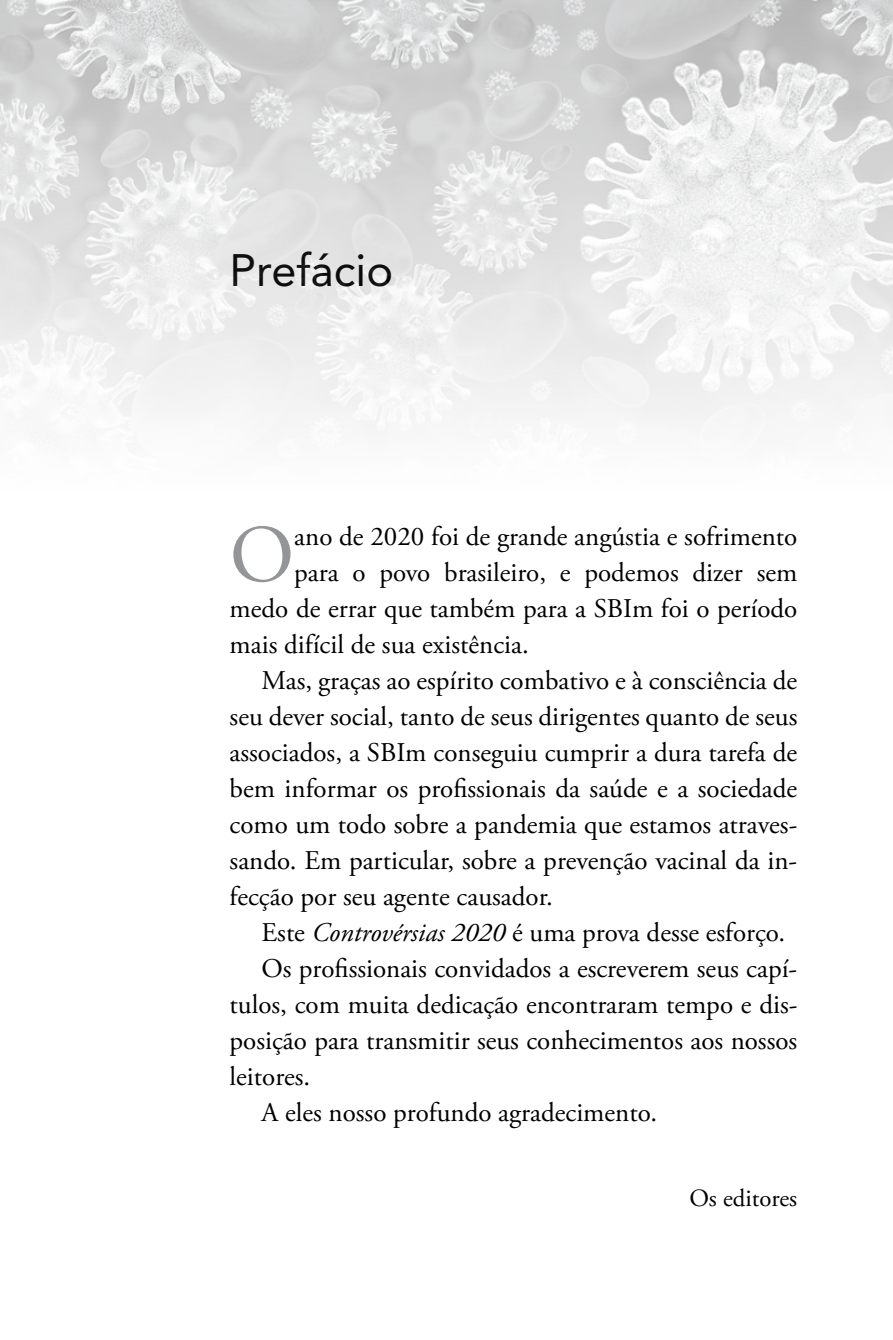
<style>
.page{position:relative;width:893px;height:1340px;background:#fff}
.page>*{position:absolute;margin:0;border:0;box-sizing:border-box;transform-origin:0 0}
.t1{font:81.23px "Adobe Garamond Pro";color:#939598}
.t2{font:45px "Avenir LT Std";color:#000}
.t3{font:27px "Adobe Garamond Pro";color:#000}
.t4{font:24.75px "Adobe Garamond Pro";color:#000}
.s1{font-style:italic}
</style>
<div class="page">
<img style="left:0;top:0;width:893px;height:428px">
<h2 class="t2" style="left:230px;top:244px;width:165px">Prefácio</h2>
<h1 class="t1" style="left:230px;top:506px;width:66px">O</h1>
<p class="t3" style="left:294px;top:520px;width:505px">ano de 2020 foi de grande angústia e sofrimento</p>
<p class="t3" style="left:294px;top:556px;width:505px">para o povo brasileiro, e podemos dizer sem</p>
<p class="t3" style="left:230px;top:592px;width:569px">medo de errar que também para a SBIm foi o período</p>
<p class="t3" style="left:230px;top:628px;width:301px">mais difícil de sua existência.</p>
<p class="t3" style="left:261px;top:664px;width:537px">Mas, graças ao espírito combativo e à consciência de</p>
<p class="t3" style="left:230px;top:700px;width:569px">seu dever social, tanto de seus dirigentes quanto de seus</p>
<p class="t3" style="left:230px;top:736px;width:569px">associados, a SBIm conseguiu cumprir a dura tarefa de</p>
<p class="t3" style="left:230px;top:772px;width:569px">bem informar os profissionais da saúde e a sociedade</p>
<p class="t3" style="left:230px;top:808px;width:569px">como um todo sobre a pandemia que estamos atraves-</p>
<p class="t3" style="left:230px;top:844px;width:569px">sando. Em particular, sobre a prevenção vacinal da in-</p>
<p class="t3" style="left:230px;top:880px;width:325px">fecção por seu agente causador.</p>
<p class="t3" style="left:261px;top:916px;width:525px">Este <span class="s1">Controvérsias 2020</span> é uma prova desse esforço.</p>
<p class="t3" style="left:261px;top:952px;width:537px">Os profissionais convidados a escreverem seus capí-</p>
<p class="t3" style="left:230px;top:988px;width:569px">tulos, com muita dedicação encontraram tempo e dis-</p>
<p class="t3" style="left:230px;top:1024px;width:569px">posição para transmitir seus conhecimentos aos nossos</p>
<p class="t3" style="left:230px;top:1060px;width:82px">leitores.</p>
<p class="t3" style="left:261px;top:1096px;width:397px">A eles nosso profundo agradecimento.</p>
<p class="t4" style="left:689px;top:1183px;width:109px">Os editores</p>
</div>
